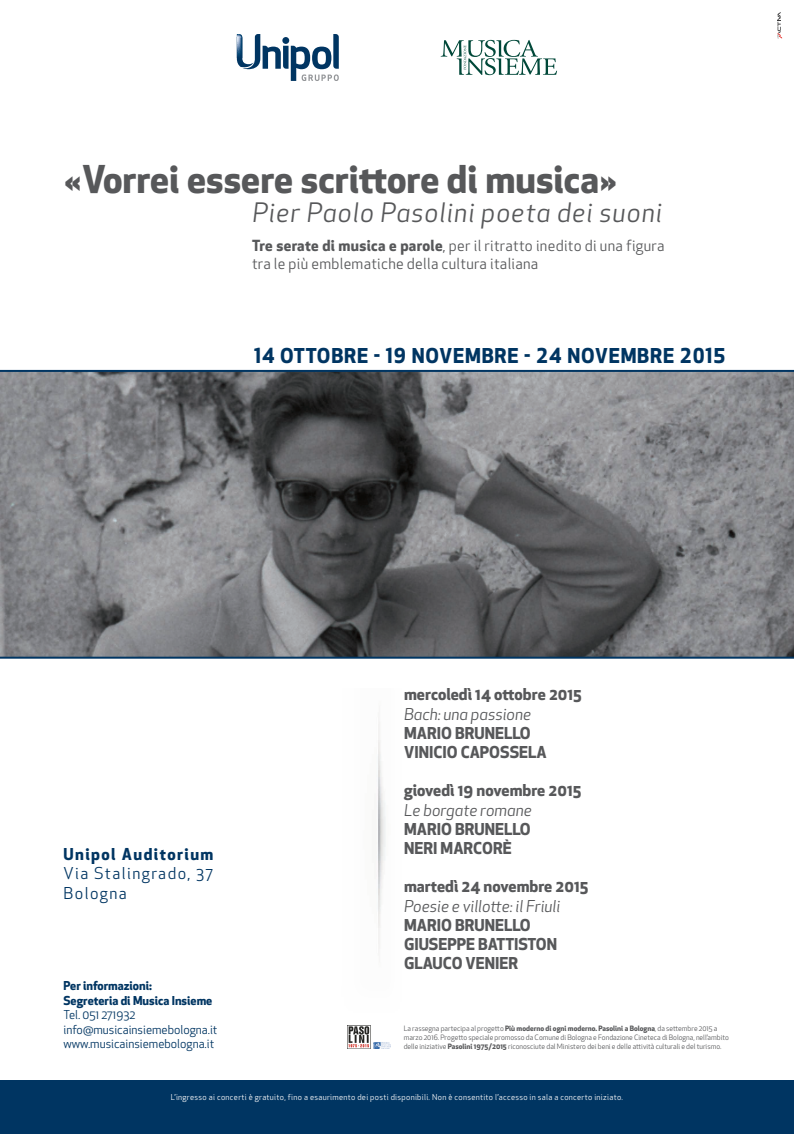
<style>
.page{position:relative;width:794px;height:1134px;background:#fff}
.page>*{position:absolute;margin:0;border:0;box-sizing:border-box;transform-origin:0 0}
.t1{font:700 37.44px "Apex New";color:#57585a}
.t2{font:italic 26.2px "Apex New";letter-spacing:.04em;color:#57585a}
.t3{font:700 20px "Apex New";letter-spacing:.04em;color:#003562}
.t4{font:700 16px/19.2px "Apex New";color:#57585a}
.t5{font:italic 16px "Apex New";color:#57585a}
.t6{font:16px/19.2px "Apex New";letter-spacing:.09em;color:#003562}
.t7{font:700 16px "Apex New";letter-spacing:.09em;color:#003562}
.t8{font:14.96px/18px "Apex New";letter-spacing:.02em;color:#57585a}
.t9{font:12px/14.4px "Apex New";color:#003562}
.t10{font:700 12px/14.4px "Apex New";color:#003562}
.t11{font:8px "Apex New";letter-spacing:.04em;color:#fff}
.t12{font:7.2px/8.6px "Apex New";color:#57585a}
.s1{font-weight:700}
</style>
<div class="page">
<img style="left:0;top:372px;width:794px;height:285px">
<img style="left:378px;top:717px;width:8px;height:232px">
<svg style="left:237px;top:34px;width:102px;height:47px"></svg>
<svg style="left:441px;top:40px;width:116px;height:35px"></svg>
<hr style="left:0;top:370px;width:794px;height:2px;background:#003562">
<hr style="left:0;top:657px;width:794px;height:2px;background:#003562">
<div style="left:0;top:1081px;width:794px;height:53px;background:#003562"></div>
<svg style="left:777px;top:12px;width:5px;height:27px"></svg>
<img style="left:347px;top:1025px;width:44px;height:24px">
<h1 class="t1" style="left:63px;top:152px;width:555px">«Vorrei essere scrittore di musica»</h1>
<h2 class="t2" style="left:252px;top:196px;width:411px">Pier Paolo Pasolini poeta dei suoni</h2>
<h3 class="t8" style="left:252px;top:237px;width:414px"><span class="s1">Tre serate di musica e parole</span>, per il ritratto inedito di una figura tra le più emblematiche della cultura italiana</h3>
<h3 class="t3" style="left:254px;top:341px;width:40px">14 ottobre</h3>
<h3 class="t3" style="left:374px;top:341px;width:53px">- 19 novembre</h3>
<h3 class="t3" style="left:524px;top:341px;width:58px">- 24 novembre</h3>
<h3 class="t3" style="left:680px;top:341px;width:47px">2015</h3>
<h3 class="t7" style="left:63px;top:843px;width:151px">Unipol Auditorium</h3>
<h3 class="t6" style="left:63px;top:864px;width:151px">Via Stalingrado, 37<br>Bologna</h3>
<h3 class="t10" style="left:63px;top:978px;width:150px">Per informazioni:<br>Segreteria di Musica Insieme</h3>
<h3 class="t9" style="left:63px;top:1008px;width:155px">Tel. 051 271932 info@musicainsiemebologna.it www.musicainsiemebologna.it</h3>
<h3 class="t4" style="left:404px;top:684px;width:179px">mercoledì 14 ottobre 2015</h3>
<h3 class="t5" style="left:404px;top:704px;width:129px">Bach: una passione</h3>
<h3 class="t4" style="left:404px;top:722px;width:144px">MARIO BRUNELLO<br>VINICIO CAPOSSELA</h3>
<h3 class="t4" style="left:404px;top:780px;width:179px">giovedì 19 novembre 2015</h3>
<h3 class="t5" style="left:404px;top:800px;width:129px">Le borgate romane</h3>
<h3 class="t4" style="left:404px;top:818px;width:128px">MARIO BRUNELLO<br>NERI MARCORÈ</h3>
<h3 class="t4" style="left:404px;top:876px;width:186px">martedì 24 novembre 2015</h3>
<h3 class="t5" style="left:404px;top:896px;width:158px">Poesie e villotte: il Friuli</h3>
<h3 class="t4" style="left:404px;top:914px;width:155px">MARIO BRUNELLO<br>GIUSEPPE BATTISTON<br>GLAUCO VENIER</h3>
<p class="t12" style="left:404px;top:1024px;width:327px">La rassegna partecipa al progetto <span class="s1">Più moderno di ogni moderno. Pasolini a Bologna</span>, da settembre 2015 a marzo 2016. Progetto speciale promosso da Comune di Bologna e Fondazione Cineteca di Bologna, nell’ambito delle iniziative <span class="s1">Pasolini 1975/2015</span> riconosciute dal Ministero dei beni e delle attività culturali e del turismo.</p>
<p class="t11" style="left:171px;top:1092px;width:454px">L’ingresso ai concerti è gratuito, fino a esaurimento dei posti disponibili. Non è consentito l’accesso in sala a concerto iniziato.</p>
</div>
